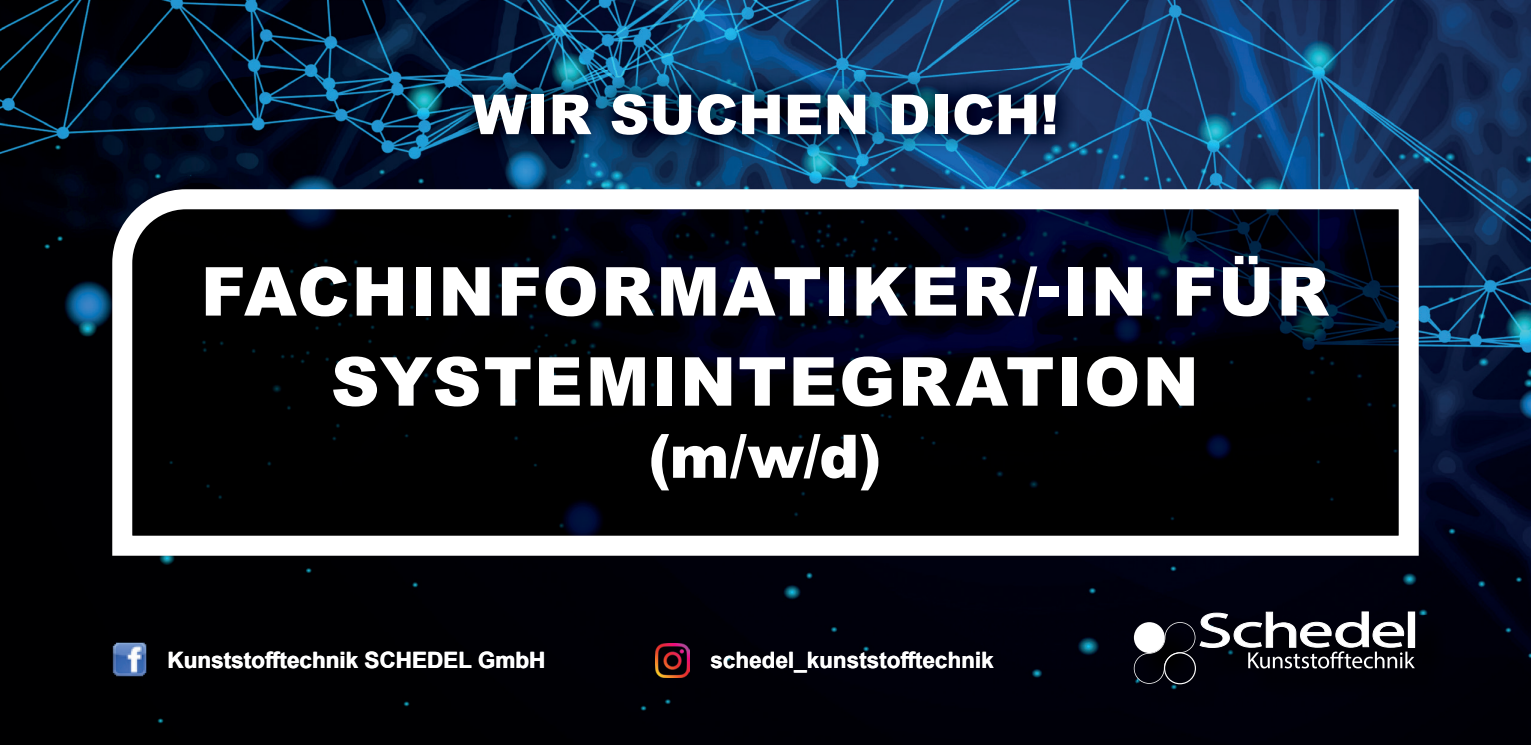
<style>
.page{position:relative;width:1531px;height:745px;background:#fff}
.page>*{position:absolute;margin:0;border:0;box-sizing:border-box;transform-origin:0 0}
.t1{font:900 67.5px/90px "Arial";letter-spacing:.03em;color:#fff;text-align:center}
.t2{font:900 60px "Arial";color:#fff}
.t3{font:900 55px "Arial";color:#fff}
.t4{font:700 22.5px "Arial";color:#fff}
</style>
<div class="page">
<img style="left:0;top:0;width:1531px;height:744px">
<svg style="left:102px;top:179px;width:1326px;height:386px"></svg>
<img style="left:112px;top:641px;width:36px;height:36px">
<img style="left:450px;top:71px;width:628px;height:86px">
<img style="left:655px;top:643px;width:34px;height:33px">
<div style="left:1138px;top:615px;width:308px;height:99px;background:#000009"></div>
<svg style="left:1134px;top:611px;width:281px;height:72px"></svg>
<div style="left:1164px;top:652px;width:32px;height:31px;border:1px solid #fff;border-radius:50%"></div>
<h3 class="t3" style="left:472px;top:74px;width:588px">WIR SUCHEN DICH!</h3>
<h1 class="t1" style="left:201px;top:244px;width:1129px">FACHINFORMATIKER/-IN FÜR<br>SYSTEMINTEGRATION</h1>
<h2 class="t2" style="left:648px;top:412px;width:235px">(m/w/d)</h2>
<p class="t4" style="left:168px;top:643px;width:379px">Kunststofftechnik SCHEDEL GmbH</p>
<p class="t4" style="left:711px;top:643px;width:285px">schedel_kunststofftechnik</p>
</div>
